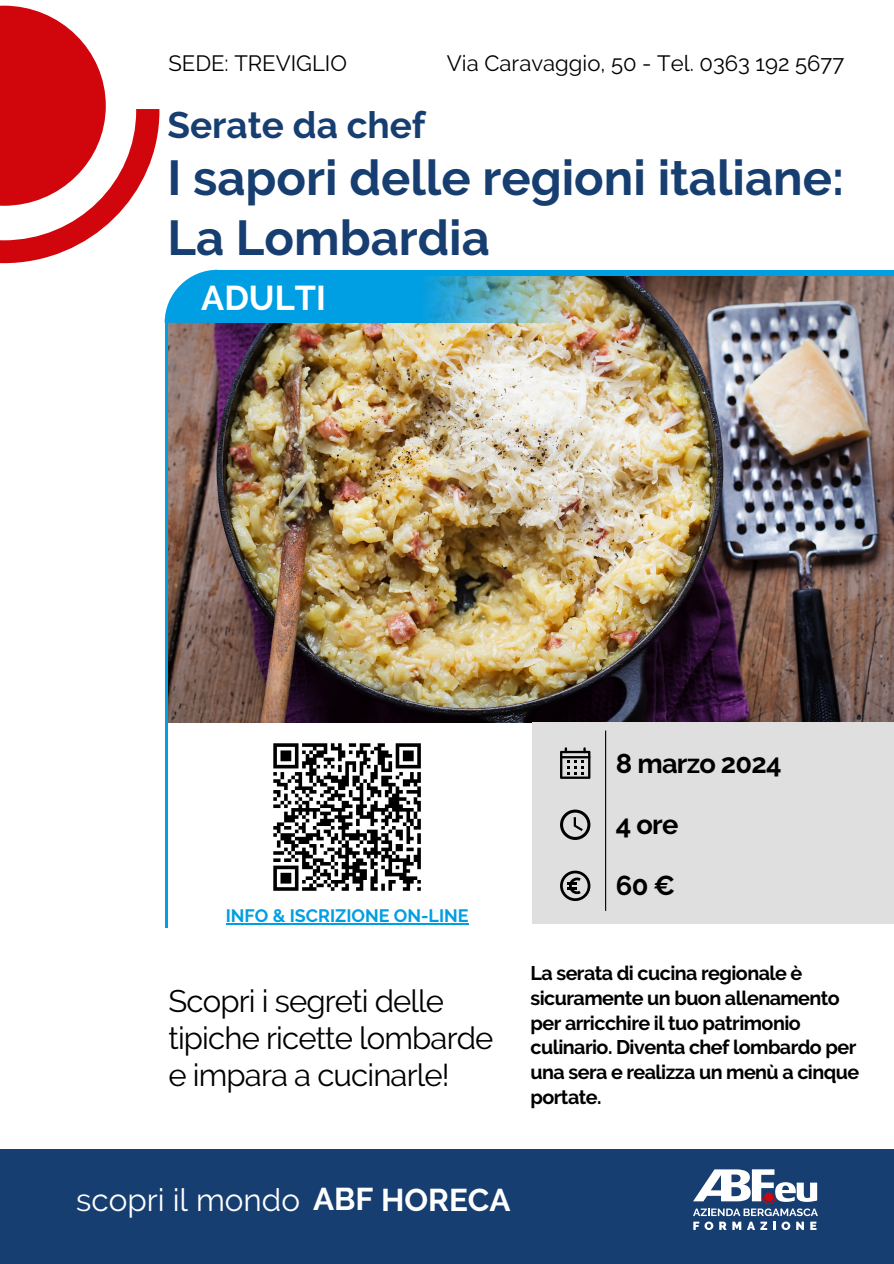
<style>
.page{position:relative;width:894px;height:1264px;background:#fff}
.page>*{position:absolute;margin:0;border:0;box-sizing:border-box;transform-origin:0 0}
.t1{font:700 48.9px/60.8px "Raleway";color:#173e71}
.t2{font:700 36.9px "Raleway";color:#173e71}
.t3{font:700 34.35px "Raleway";color:#fff}
.t4{font:31.35px "Raleway";color:#fff}
.t5{font:31.05px/37px "Raleway";letter-spacing:-.03em;color:#000}
.t6{font:700 27.3px "Raleway";letter-spacing:-.03em;color:#000}
.t7{font:22.05px "Raleway";color:#000}
.t8{font:700 19.65px/24.8px "Raleway";letter-spacing:-.03em;color:#000}
.t9{font:700 17.85px "Raleway";color:#009ee3}
.s1{font-weight:700}
</style>
<div class="page">
<svg style="left:0;top:6px;width:159px;height:257px"></svg>
<img style="left:167px;top:275px;width:726px;height:447px">
<img style="left:213px;top:275px;width:370px;height:48px">
<svg style="left:165px;top:270px;width:52px;height:52px"></svg>
<hr style="left:165px;top:320px;width:2px;height:607px;background:#009ee3">
<div style="left:213px;top:270px;width:680px;height:5px;background:#009ee3"></div>
<div style="left:0;top:1148px;width:893px;height:115px;background:#173e71"></div>
<svg style="left:693px;top:1169px;width:124px;height:60px"></svg>
<div style="left:532px;top:722px;width:361px;height:202px;background:#dfdfdf"></div>
<hr style="left:605px;top:730px;width:1px;height:180px;background:#000">
<svg style="left:560px;top:747px;width:30px;height:31px"></svg>
<svg style="left:560px;top:809px;width:30px;height:31px"></svg>
<svg style="left:560px;top:870px;width:30px;height:31px"></svg>
<svg style="left:273px;top:743px;width:148px;height:148px"></svg>
<hr style="left:226px;top:923px;width:242px;height:1px;background:#009ee3">
<h4 class="t7" style="left:168px;top:50px;width:180px">SEDE: TREVIGLIO</h4>
<p class="t7" style="left:447px;top:50px;width:398px">Via Caravaggio, 50 - Tel. 0363 192 5677</p>
<h6 class="t2" style="left:167px;top:104px;width:259px">Serate da chef</h6>
<h6 class="t1" style="left:167px;top:147px;width:678px">I sapori delle regioni italiane:<br>La Lombardia</h6>
<p class="t3" style="left:201px;top:277px;width:126px">ADULTI</p>
<h2 class="t9" style="left:226px;top:905px;width:244px">INFO &amp; ISCRIZIONE ON-LINE</h2>
<p class="t5" style="left:168px;top:982px;width:326px">Scopri i segreti delle tipiche ricette lombarde e impara a cucinarle!</p>
<p class="t6" style="left:615px;top:747px;width:167px">8 marzo 2024</p>
<h4 class="t6" style="left:615px;top:808px;width:64px">4 ore</h4>
<h4 class="t6" style="left:615px;top:868px;width:61px">60€</h4>
<p class="t8" style="left:530px;top:960px;width:330px">La serata di cucina regionale è sicuramente un buon allenamento per arricchire il tuo patrimonio culinario. Diventa chef lombardo per una sera e realizza un menù a cinque portate.</p>
<h1 class="t4" style="left:76px;top:1181px;width:436px">scopri il mondo <span class="s1">ABF HORECA</span></h1>
</div>
